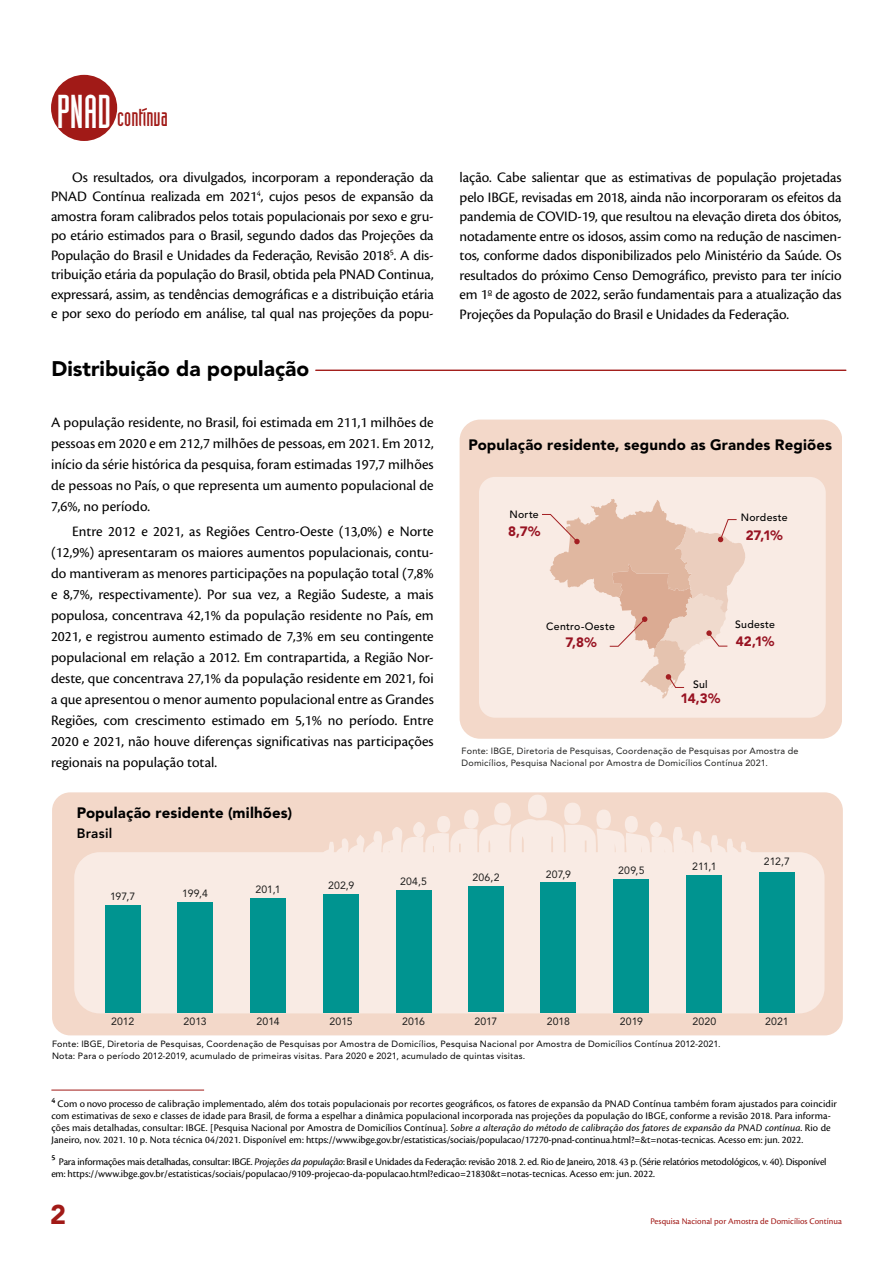
<style>
.page{position:relative;width:893px;height:1263px;background:#fff}
.page>*{position:absolute;margin:0;border:0;box-sizing:border-box;transform-origin:0 0}
.t1{font:900 27px "Avenir LT Std";color:#a11a17}
.t2{font:24px "Industria LT Std Solid";color:#a11a17}
.t3{font:900 21px "Avenir LT Std";color:#000}
.t4{font:15px/21px "Cronos Pro";letter-spacing:-.005em;color:#000;text-align:justify}
.t5{font:900 15px "Avenir LT Std";letter-spacing:.01em;color:#000}
.t6{font:900 13.5px "Avenir LT Std";color:#981221}
.t7{font:800 13.5px "Avenir LT Std";letter-spacing:.015em;color:#000}
.t8{font:10.5px/12px "Cronos Pro";letter-spacing:.005em;color:#000}
.t9{font:10.5px/12px "Cronos Pro";letter-spacing:-.015em;color:#000}
.t10{font:10.5px "Avenir LT Std";letter-spacing:.005em;color:#1d1d1c}
.t11{font:500 10.5px "Avenir LT Std";letter-spacing:.025em;color:#000}
.t12{font:9px/12px "Avenir LT Std";letter-spacing:.025em;color:#000}
.t13{font:9px/12px "Avenir LT Std";letter-spacing:.025em;color:#1d1d1c}
.t14{font:9px "Cronos Pro";color:#a11a17}
.s1{font-size:46.5px;color:#fff}
.s2{font-style:italic}
</style>
<div class="page">
<div style="left:51px;top:75px;width:66px;height:66px;background:#a11a17;border-radius:50%"></div>
<div style="left:460px;top:420px;width:382px;height:319px;background:#f3d8c9;border-radius:21px"></div>
<div style="left:479px;top:477px;width:347px;height:241px;background:#f9ebe4;border-radius:16px"></div>
<svg style="left:542px;top:499px;width:203px;height:200px"></svg>
<hr style="left:51px;top:1090px;width:153px;height:1px;background:#a11a17">
<hr style="left:315px;top:370px;width:531px;height:1px;background:#a11a17">
<div style="left:52px;top:792px;width:791px;height:243px;background:#f3d8c9;border-radius:18px"></div>
<svg style="left:324px;top:795px;width:427px;height:57px"></svg>
<div style="left:74px;top:852px;width:750px;height:161px;background:#f9ebe4;border-radius:25px"></div>
<div style="left:105px;top:905px;width:35px;height:107px;background:#009490"></div>
<div style="left:178px;top:902px;width:35px;height:110px;background:#009490"></div>
<div style="left:251px;top:898px;width:35px;height:114px;background:#009490"></div>
<div style="left:324px;top:894px;width:35px;height:118px;background:#009490"></div>
<div style="left:396px;top:890px;width:35px;height:122px;background:#009490"></div>
<div style="left:468px;top:886px;width:36px;height:126px;background:#009490"></div>
<div style="left:541px;top:882px;width:35px;height:130px;background:#009490"></div>
<div style="left:614px;top:879px;width:35px;height:133px;background:#009490"></div>
<div style="left:687px;top:875px;width:35px;height:137px;background:#009490"></div>
<div style="left:759px;top:872px;width:35px;height:140px;background:#009490"></div>
<h2 class="t2" style="left:57px;top:105px;width:112px"><span class="s1">PNAD</span> contínua</h2>
<p class="t4" style="left:51px;top:167px;width:384px;line-height:19.5px;text-indent:21px">Os resultados, ora divulgados, incorporam a reponderação da PNAD Contínua realizada em 2021<sup>4</sup>, cujos pesos de expansão da amostra foram calibrados pelos totais populacionais por sexo e gru&shy;po etário estimados para o Brasil, segundo dados das Projeções da População do Brasil e Unidades da Federação, Revisão 2018<sup>5</sup>. A dis&shy;tribuição etária da população do Brasil, obtida pela PNAD Continua, expressará, assim, as tendências demográficas e a distribuição etária e por sexo do período em análise, tal qual nas projeções da popu-</p>
<h3 class="t3" style="left:51px;top:356px;width:259px">Distribuição da população</h3>
<p class="t4" style="left:51px;top:412px;width:384px">A população residente, no Brasil, foi estimada em 211,1 milhões de pessoas em 2020 e em 212,7 milhões de pessoas, em 2021. Em 2012, início da série histórica da pesquisa, foram estimadas 197,7 milhões de pessoas no País, o que representa um aumento populacional de 7,6%, no período.</p>
<p class="t4" style="left:51px;top:521px;width:384px;text-indent:21px">Entre 2012 e 2021, as Regiões Centro-Oeste (13,0%) e Norte (12,9%) apresentaram os maiores aumentos populacionais, contu&shy;do mantiveram as menores participações na população total (7,8% e 8,7%, respectivamente). Por sua vez, a Região Sudeste, a mais populosa, concentrava 42,1% da população residente no País, em 2021, e registrou aumento estimado de 7,3% em seu contingente populacional em relação a 2012. Em contrapartida, a Região Nor&shy;deste, que concentrava 27,1% da população residente em 2021, foi a que apresentou o menor aumento populacional entre as Grandes Regiões, com crescimento estimado em 5,1% no período. Entre 2020 e 2021, não houve diferenças significativas nas participações regionais na população total.</p>
<p class="t5" style="left:77px;top:803px;width:217px">População residente (milhões)</p>
<p class="t7" style="left:77px;top:825px;width:37px">Brasil</p>
<p class="t4" style="left:460px;top:168px;width:383px;line-height:19.5px">lação. Cabe salientar que as estimativas de população projetadas pelo IBGE, revisadas em 2018, ainda não incorporaram os efeitos da pandemia de COVID-19, que resultou na elevação direta dos óbitos, notadamente entre os idosos, assim como na redução de nascimen&shy;tos, conforme dados disponibilizados pelo Ministério da Saúde. Os resultados do próximo Censo Demográfico, previsto para ter início em 1<sup>o</sup> de agosto de 2022, serão fundamentais para a atualização das Projeções da População do Brasil e Unidades da Federação.</p>
<p class="t5" style="left:468px;top:436px;width:365px">População residente, segundo as Grandes Regiões</p>
<p class="t11" style="left:509px;top:508px;width:31px">Norte</p>
<p class="t11" style="left:741px;top:511px;width:48px">Nordeste</p>
<p class="t6" style="left:508px;top:524px;width:34px">8,7%</p>
<p class="t6" style="left:746px;top:527px;width:39px">27,1%</p>
<p class="t11" style="left:546px;top:621px;width:70px">Centro-Oeste</p>
<p class="t11" style="left:735px;top:618px;width:41px">Sudeste</p>
<p class="t6" style="left:565px;top:634px;width:33px">7,8%</p>
<p class="t6" style="left:736px;top:633px;width:40px">42,1%</p>
<p class="t11" style="left:693px;top:678px;width:16px">Sul</p>
<p class="t6" style="left:680px;top:690px;width:42px">14,3%</p>
<p class="t13" style="left:462px;top:745px;width:338px">Fonte: IBGE, Diretoria de Pesquisas, Coordenação de Pesquisas por Amostra de<br>Domicílios, Pesquisa Nacional por Amostra de Domicílios Contínua 2021.</p>
<p class="t10" style="left:110px;top:891px;width:26px">197,7</p>
<p class="t10" style="left:182px;top:887px;width:27px">199,4</p>
<p class="t10" style="left:255px;top:883px;width:27px">201,1</p>
<p class="t10" style="left:328px;top:879px;width:28px">202,9</p>
<p class="t10" style="left:400px;top:875px;width:29px">204,5</p>
<p class="t10" style="left:472px;top:872px;width:29px">206,2</p>
<p class="t10" style="left:546px;top:868px;width:27px">207,9</p>
<p class="t10" style="left:618px;top:864px;width:28px">209,5</p>
<p class="t10" style="left:692px;top:861px;width:26px">211,1</p>
<p class="t10" style="left:764px;top:855px;width:27px">212,7</p>
<p class="t10" style="left:111px;top:1015px;width:25px">2012</p>
<p class="t10" style="left:184px;top:1015px;width:24px">2013</p>
<p class="t10" style="left:257px;top:1015px;width:25px">2014</p>
<p class="t10" style="left:330px;top:1015px;width:25px">2015</p>
<p class="t10" style="left:402px;top:1015px;width:25px">2016</p>
<p class="t10" style="left:474px;top:1015px;width:24px">2017</p>
<p class="t10" style="left:547px;top:1015px;width:25px">2018</p>
<p class="t10" style="left:620px;top:1015px;width:25px">2019</p>
<p class="t10" style="left:693px;top:1015px;width:25px">2020</p>
<p class="t10" style="left:765px;top:1015px;width:25px">2021</p>
<p class="t12" style="left:52px;top:1038px;width:670px">Fonte: IBGE, Diretoria de Pesquisas, Coordenação de Pesquisas por Amostra de Domicílios, Pesquisa Nacional por Amostra de Domicílios Contínua 2012-2021.<br>Nota: Para o período 2012-2019, acumulado de primeiras visitas. Para 2020 e 2021, acumulado de quintas visitas.</p>
<p class="t8" style="left:51px;top:1098px;width:787px"><sup>4</sup> Com o novo processo de calibração implementado, além dos totais populacionais por recortes geográficos, os fatores de expansão da PNAD Contínua também foram ajustados para coincidir com estimativas de sexo e classes de idade para Brasil, de forma a espelhar a dinâmica populacional incorporada nas projeções da população do IBGE, conforme a revisão 2018. Para informa&shy;ções mais detalhadas, consultar: IBGE. [Pesquisa Nacional por Amostra de Domicílios Contínua]. <span class="s2">Sobre a alteração do método de calibração dos fatores de expansão da PNAD contínua</span>. Rio de Janeiro, nov. 2021. 10 p. Nota técnica 04/2021. Disponível em: https://www.ibge.gov.br/estatisticas/sociais/populacao/17270-pnad-continua.html?=&amp;t=notas-tecnicas. Acesso em: jun. 2022.</p>
<p class="t9" style="left:51px;top:1155px;width:777px"><sup>5</sup> Para informações mais detalhadas, consultar: IBGE. <span class="s2">Projeções da população</span>: Brasil e Unidades da Federação: revisão 2018. 2. ed. Rio de Janeiro, 2018. 43 p. (Série relatórios metodológicos, v. 40). Disponível em: https://www.ibge.gov.br/estatisticas/sociais/populacao/9109-projecao-da-populacao.html?edicao=21830&amp;t=notas-tecnicas. Acesso em: jun. 2022.</p>
<h1 class="t1" style="left:50px;top:1199px;width:17px">2</h1>
<p class="t14" style="left:650px;top:1216px;width:193px">Pesquisa Nacional por Amostra de Domicílios Contínua</p>
</div>
